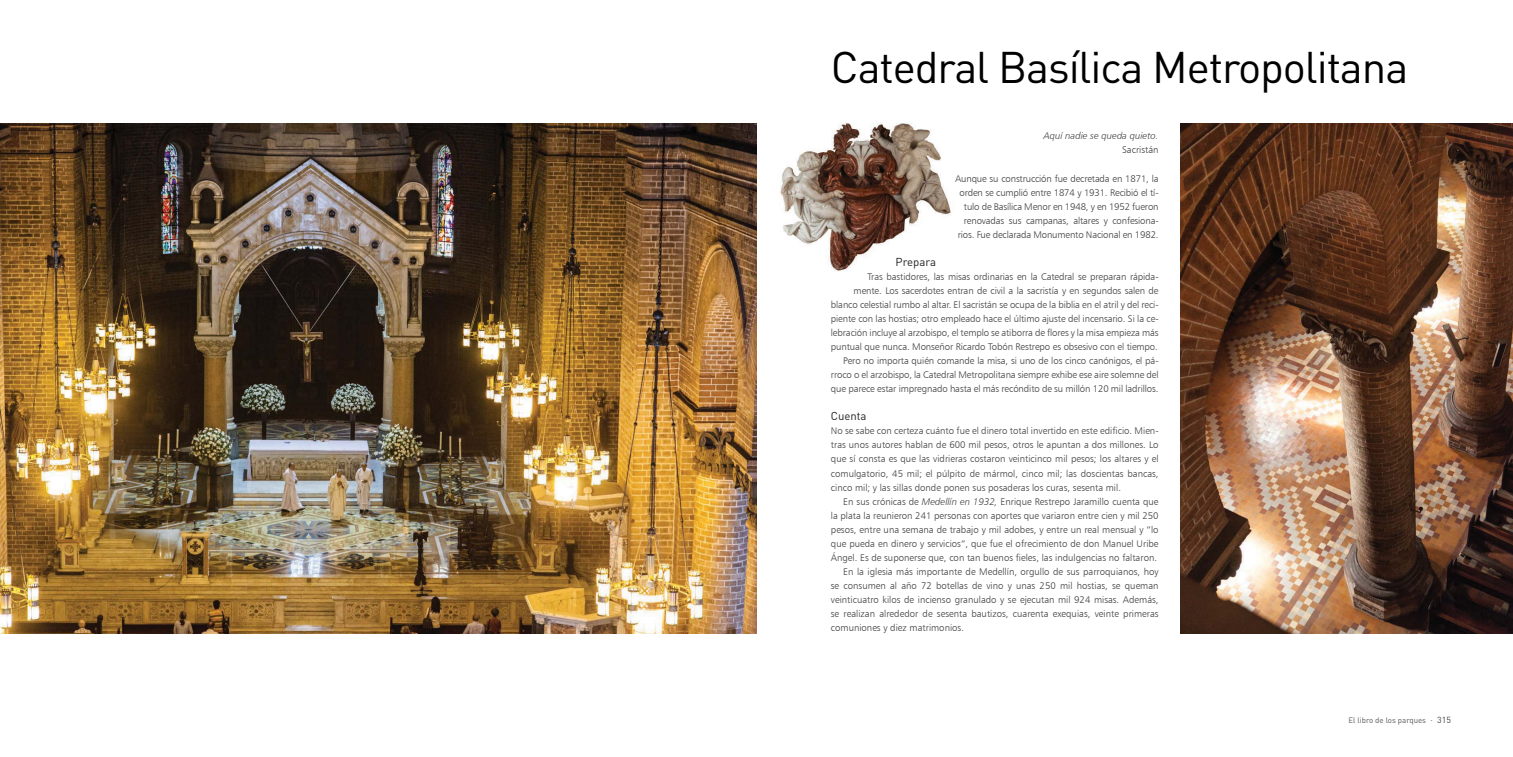
<style>
.page{position:relative;width:1513px;height:757px;background:#fff}
.page>*{position:absolute;margin:0;border:0;box-sizing:border-box;transform-origin:0 0}
.t1{font:43.75px "DIN Pro";letter-spacing:-.025em;color:#000}
.t2{font:11.38px "DIN Pro";color:#231f20}
.t3{font:9.62px/14px "Humanist 777 BT Light B";letter-spacing:-.01em;color:#404041;text-align:right}
.t4{font:9.62px "Humanist 777 BT Light Italic B";color:#404041}
.t5{font:7.88px "DIN Pro";color:#58595b}
.s1{font-family:"Humanist 777 BT Light Italic B"}
.s2{font-size:8.75px}
.s3{font-size:8.75px;color:#404041}
</style>
<div class="page">
<img style="left:780px;top:122px;width:171px;height:150px">
<img style="left:1181px;top:124px;width:332px;height:509px">
<img style="left:0;top:124px;width:756px;height:509px">
<h1 class="t1" style="left:831px;top:52px;width:579px">Catedral Basílica Metropolitana</h1>
<p class="t4" style="left:1043px;top:130px;width:117px">Aquí nadie se queda quieto.</p>
<p class="t3" style="left:1122px;top:143px;width:38px">Sacristán</p>
<p class="t3" style="left:955px;top:172px;width:205px">Aunque su construcción fue decretada en 1871, la orden se cumplió entre 1874 y 1931. Recibió el tí&shy;tulo de Basílica Menor en 1948, y en 1952 fueron renovadas sus campanas, altares y confesiona&shy;rios. Fue declarada Monumento Nacional en 1982.</p>
<p class="t2" style="left:896px;top:258px;width:42px">Prepara</p>
<p class="t3" style="left:831px;top:270px;width:329px">Tras bastidores, las misas ordinarias en la Catedral se preparan rápida-<br>mente. Los sacerdotes entran de civil a la sacristía y en segundos salen de blanco celestial rumbo al altar. El sacristán se ocupa de la biblia en el atril y del reci&shy;piente con las hostias; otro empleado hace el último ajuste del incensario. Si la ce&shy;lebración incluye al arzobispo, el templo se atiborra de flores y la misa empieza más puntual que nunca. Monseñor Ricardo Tobón Restrepo es obsesivo con el tiempo.<br>Pero no importa quién comande la misa, si uno de los cinco canónigos, el pá&shy;rroco o el arzobispo, la Catedral Metropolitana siempre exhibe ese aire solemne del que parece estar impregnado hasta el más recóndito de su millón 120 mil ladrillos.</p>
<p class="t2" style="left:831px;top:412px;width:37px">Cuenta</p>
<p class="t3" style="left:831px;top:424px;width:329px;text-align:justify">No se sabe con certeza cuánto fue el dinero total invertido en este edificio. Mien&shy;tras unos autores hablan de 600 mil pesos, otros le apuntan a dos millones. Lo que sí consta es que las vidrieras costaron veinticinco mil pesos; los altares y el comulgatorio, 45 mil; el púlpito de mármol, cinco mil; las doscientas bancas, cinco mil; y las sillas donde ponen sus posaderas los curas, sesenta mil.</p>
<p class="t3" style="left:843px;top:494px;width:317px">En sus crónicas de <span class="s1">Medellín en 1932,</span> Enrique Restrepo Jaramillo cuenta que</p>
<p class="t3" style="left:831px;top:508px;width:329px">la plata la reunieron 241 personas con aportes que variaron entre cien y mil 250</p>
<p class="t3" style="left:831px;top:522px;width:329px">pesos, entre una semana de trabajo y mil adobes, y entre un real mensual y “lo</p>
<p class="t3" style="left:831px;top:536px;width:329px">que pueda en dinero y servicios”, que fue el ofrecimiento de don Manuel Uribe</p>
<p class="t3" style="left:831px;top:550px;width:328px">Ángel. Es de suponerse que, con tan buenos fieles, las indulgencias no faltaron.</p>
<p class="t3" style="left:843px;top:564px;width:317px">En la iglesia más importante de Medellín, orgullo de sus parroquianos, hoy</p>
<p class="t3" style="left:831px;top:578px;width:329px">se consumen al año 72 botellas de vino y unas 250 mil hostias, se queman</p>
<p class="t3" style="left:831px;top:592px;width:329px">veinticuatro kilos de incienso granulado y se ejecutan mil 924 misas. Además,</p>
<p class="t3" style="left:831px;top:606px;width:329px">se realizan alrededor de sesenta bautizos, cuarenta exequias, veinte primeras</p>
<p class="t3" style="left:831px;top:620px;width:135px">comuniones y diez matrimonios.</p>
<p class="t5" style="left:1348px;top:717px;width:104px">El libro de los parques <span class="s2">·</span> <span class="s3">315</span></p>
</div>
